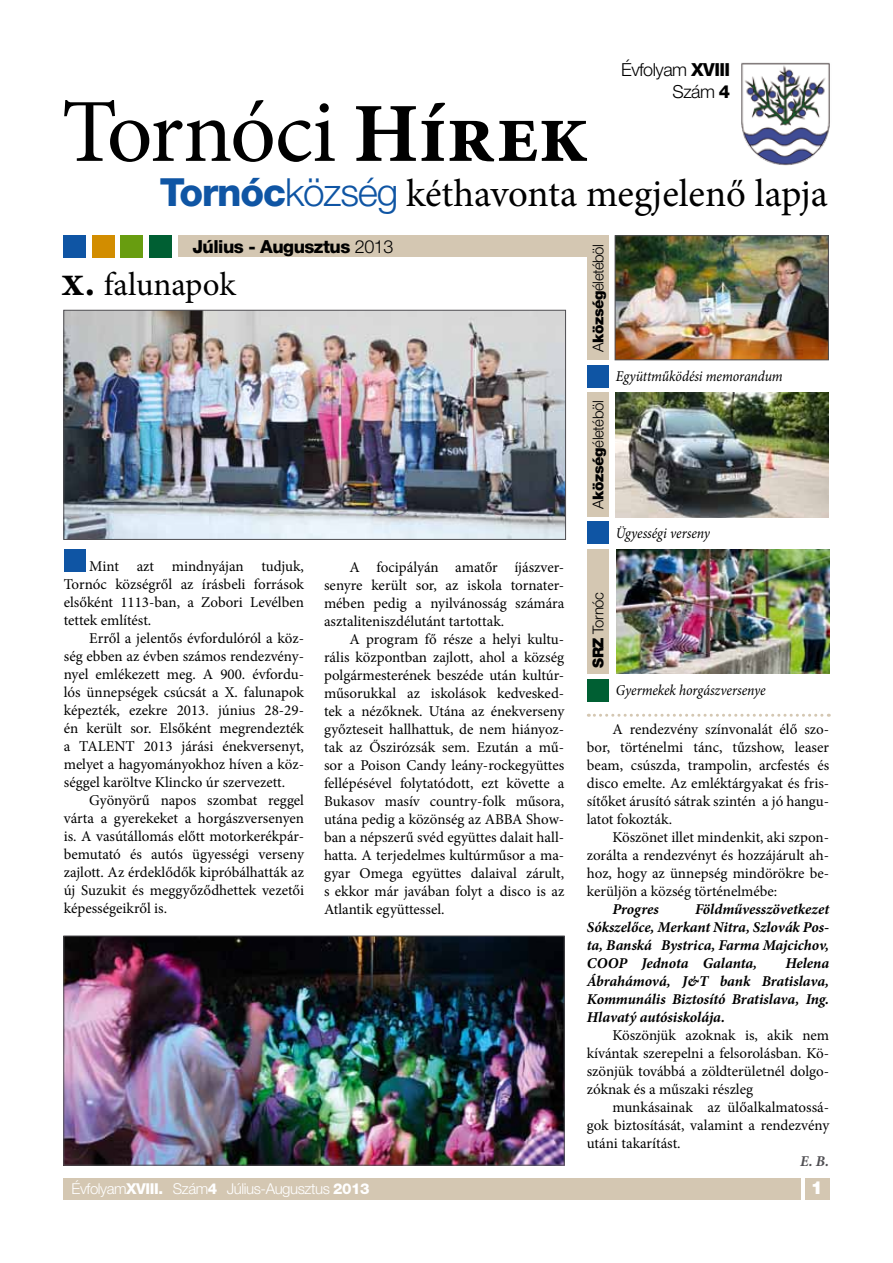
<style>
.page{position:relative;width:893px;height:1263px;background:#fff}
.page>*{position:absolute;margin:0;border:0;box-sizing:border-box;transform-origin:0 0}
.t1{font:90.15px "Minion Pro";letter-spacing:-.02em;color:#000}
.t2{font:38.85px "Minion Pro";letter-spacing:-.005em;color:#000}
.t3{font:33px "Minion Pro";color:#000}
.t4{font:800 18px "Helvetica Neue LT Pro";letter-spacing:-.03em;color:#000}
.t5{font:300 18px/21.6px "Helvetica Neue LT Pro";letter-spacing:-.03em;color:#000;text-align:right}
.t6{font:900 18px "Helvetica Neue LT Pro";color:#fff}
.t7{font:15px "Minion Pro";color:#000}
.t8{font:italic 700 15px/18px "Minion Pro";letter-spacing:-.005em;color:#000;text-align:justify}
.t9{font:italic 15px "Minion Pro";letter-spacing:-.005em;color:#000;scale:.92 1}
.t10{font:300 15px "Helvetica Neue LT Pro";letter-spacing:-.03em;color:#fff}
.t11{font:300 15px "Helvetica Neue LT Pro";letter-spacing:-.03em;color:#000}
.t12{font:italic 700 15px "Minion Pro";color:#504f53}
.s1{font-weight:800}
.s2{font-weight:700;font-size:84.15px}
.s3{font-family:"Helvetica Neue LT Pro";font-weight:800;color:#0f55a4}
.s4{font-family:"Helvetica Neue LT Pro";font-weight:300;color:#0f55a4}
.s5{font-weight:300}
.s6{font-weight:900}
.s7{font-weight:700;font-size:40.5px}
</style>
<div class="page">
<img style="left:616px;top:393px;width:212px;height:124px">
<img style="left:66px;top:312px;width:498px;height:226px">
<div style="left:64px;top:310px;width:502px;height:230px;border:1px solid #504f53"></div>
<img style="left:66px;top:938px;width:496px;height:225px">
<div style="left:64px;top:936px;width:500px;height:229px;border:1px solid #504f53"></div>
<img style="left:617px;top:237px;width:210px;height:121px">
<div style="left:615px;top:235px;width:214px;height:125px;border:1px solid #504f53"></div>
<div style="left:178px;top:235px;width:422px;height:22px;background:#d4c7b2"></div>
<div style="left:64px;top:1178px;width:737px;height:22px;background:#d4c7b2"></div>
<div style="left:805px;top:1178px;width:25px;height:22px;background:#d4c7b2"></div>
<div style="left:587px;top:365px;width:21px;height:22px;background:#0f55a4"></div>
<div style="left:587px;top:522px;width:21px;height:22px;background:#0f55a4"></div>
<div style="left:587px;top:679px;width:21px;height:22px;background:#005f33"></div>
<div style="left:587px;top:235px;width:21px;height:125px;background:#d4c7b2"></div>
<div style="left:587px;top:392px;width:21px;height:125px;background:#d4c7b2"></div>
<div style="left:587px;top:549px;width:21px;height:125px;background:#d4c7b2"></div>
<svg style="left:588px;top:714px;width:241px;height:3px"></svg>
<div style="left:64px;top:549px;width:21px;height:22px;background:#0f55a4"></div>
<img style="left:617px;top:549px;width:212px;height:125px">
<img style="left:741px;top:62px;width:89px;height:104px">
<div style="left:120px;top:235px;width:23px;height:23px;background:#689d10"></div>
<div style="left:150px;top:235px;width:22px;height:23px;background:#005f33"></div>
<div style="left:92px;top:235px;width:22px;height:23px;background:#d28d00"></div>
<div style="left:64px;top:235px;width:22px;height:23px;background:#0f55a4"></div>
<p class="t5" style="left:621px;top:58px;width:111px">Évfolyam <span class="s1">XVIII<br></span>Szám <span class="s1">4</span></p>
<p class="t1" style="left:62px;top:72px;width:528px">Tornóci <span class="s2">Hírek</span></p>
<p class="t2" style="left:160px;top:167px;width:670px"><span class="s3">Tornóc</span><span class="s4">község</span> kéthavonta megjelenő lapja</p>
<p class="t4" style="left:192px;top:236px;width:202px">Július - Augusztus <span class="s5">2013</span></p>
<p class="t11" style="left:589px;top:352px;width:109px;rotate:-90deg">A<span class="s6">község</span>életéböl</p>
<p class="t3" style="left:61px;top:262px;width:177px"><span class="s7">x.</span> falunapok</p>
<p class="t11" style="left:589px;top:508px;width:109px;rotate:-90deg">A<span class="s6">község</span>életéböl</p>
<p class="t9" style="left:616px;top:366px;width:183px">Együttműködési memorandum</p>
<p class="t9" style="left:616px;top:523px;width:104px">Ügyességi verseny</p>
<p class="t7" style="left:89px;top:556px;width:216px">Mint azt mindnyájan tudjuk,</p>
<p class="t7" style="left:64px;top:574px;width:242px">Tornóc községről az írásbeli források</p>
<p class="t7" style="left:64px;top:592px;width:242px">elsőként 1113-ban, a Zobori Levélben</p>
<p class="t7" style="left:64px;top:610px;width:89px">tettek említést.</p>
<p class="t7" style="left:89px;top:628px;width:216px">Erről a jelentős évfordulóról a köz-</p>
<p class="t7" style="left:64px;top:646px;width:242px">ség ebben az évben számos rendezvén -</p>
<p class="t7" style="left:64px;top:664px;width:242px">nyel emlékezett meg. A 900. évfordu-</p>
<p class="t7" style="left:64px;top:682px;width:242px">lós ünnepségek csúcsát a X. falunapok</p>
<p class="t7" style="left:64px;top:700px;width:242px">képezték, ezekre 2013. június 28-29-</p>
<p class="t7" style="left:64px;top:718px;width:242px">én került sor. Elsőként megrendezték</p>
<p class="t7" style="left:64px;top:736px;width:242px">a TALENT 2013 járási énekversenyt,</p>
<p class="t7" style="left:64px;top:754px;width:242px">melyet a hagyományokhoz híven a köz-</p>
<p class="t7" style="left:64px;top:772px;width:223px">séggel karöltve Klincko úr szervezett.</p>
<p class="t7" style="left:89px;top:790px;width:216px">Gyönyörű napos szombat reggel</p>
<p class="t7" style="left:64px;top:808px;width:242px">várta a gyerekeket a horgászversenyen</p>
<p class="t7" style="left:64px;top:826px;width:242px">is. A vasútállomás előtt motorkerékpár-</p>
<p class="t7" style="left:64px;top:844px;width:242px">bemutató és autós ügyességi verseny</p>
<p class="t7" style="left:64px;top:862px;width:242px">zajlott. Az érdeklődők kipróbálhatták az</p>
<p class="t7" style="left:64px;top:880px;width:242px">új Suzukit és meggyőződhettek vezetői</p>
<p class="t7" style="left:64px;top:898px;width:105px">képességeikről is.</p>
<p class="t7" style="left:350px;top:557px;width:216px">A focipályán amatőr íjászver-</p>
<p class="t7" style="left:324px;top:575px;width:242px">senyre került sor, az iskola tornater-</p>
<p class="t7" style="left:324px;top:593px;width:242px">mében pedig a nyilvánosság számára</p>
<p class="t7" style="left:324px;top:611px;width:182px">asztaliteniszdélutánt tartottak.</p>
<p class="t7" style="left:350px;top:629px;width:216px">A program fő része a helyi kultu-</p>
<p class="t7" style="left:324px;top:647px;width:242px">rális központban zajlott, ahol a község</p>
<p class="t7" style="left:324px;top:665px;width:242px">polgármesterének beszéde után kultúr-</p>
<p class="t7" style="left:324px;top:683px;width:242px">műsorukkal az iskolások kedvesked-</p>
<p class="t7" style="left:324px;top:701px;width:242px">tek a nézőknek. Utána az énekverseny</p>
<p class="t7" style="left:324px;top:719px;width:242px">győzteseit hallhattuk, de nem hiányoz-</p>
<p class="t7" style="left:324px;top:737px;width:242px">tak az Őszirózsák sem. Ezután a mű-</p>
<p class="t7" style="left:324px;top:755px;width:242px">sor a Poison Candy leány-rockegyüttes</p>
<p class="t7" style="left:324px;top:773px;width:242px">fellépésével folytatódott, ezt követte a</p>
<p class="t7" style="left:324px;top:791px;width:242px">Bukasov masív country-folk műsora,</p>
<p class="t7" style="left:324px;top:809px;width:242px">utána pedig a közönség az ABBA Show-</p>
<p class="t7" style="left:324px;top:827px;width:242px">ban a népszerű svéd együttes dalait hall-</p>
<p class="t7" style="left:324px;top:845px;width:242px">hatta. A terjedelmes kultúrműsor a ma-</p>
<p class="t7" style="left:324px;top:863px;width:242px">gyar Omega együttes dalaival zárult,</p>
<p class="t7" style="left:324px;top:881px;width:242px">s ekkor már javában folyt a disco is az</p>
<p class="t7" style="left:324px;top:899px;width:122px">Atlantik együttessel.</p>
<p class="t10" style="left:72px;top:1179px;width:299px">Évfolyam<span class="s1">XVIII.</span> Szám<span class="s1">4</span> Július-Augusztus <span class="s1">2013</span></p>
<p class="t11" style="left:589px;top:668px;width:77px;rotate:-90deg"><span class="s6">SRZ</span> Tornóc</p>
<p class="t9" style="left:616px;top:680px;width:164px">Gyermekek horgászversenye</p>
<p class="t7" style="left:612px;top:719px;width:218px">A rendezvény színvonalát élő szo-</p>
<p class="t7" style="left:587px;top:737px;width:244px">bor, történelmi tánc, tűzshow, leaser</p>
<p class="t7" style="left:587px;top:755px;width:244px">beam, csúszda, trampolin, arcfestés és</p>
<p class="t7" style="left:587px;top:773px;width:244px">disco emelte. Az emléktárgyakat és fris-</p>
<p class="t7" style="left:587px;top:791px;width:244px">sítőket árusító sátrak szintén a jó hangu-</p>
<p class="t7" style="left:587px;top:809px;width:87px">latot fokozták.</p>
<p class="t7" style="left:612px;top:827px;width:218px">Köszönet illet mindenkit, aki szpon-</p>
<p class="t7" style="left:587px;top:845px;width:244px">zorálta a rendezvényt és hozzájárult ah-</p>
<p class="t7" style="left:587px;top:863px;width:244px">hoz, hogy az ünnepség mindörökre be-</p>
<p class="t7" style="left:587px;top:881px;width:192px">kerüljön a község történelmébe:</p>
<p class="t8" style="left:612px;top:900px;width:48px">Progres</p>
<p class="t8" style="left:587px;top:900px;width:244px;text-indent:108px">Földművesszövetkezet Sókszelőce, Merkant Nitra, Szlovák Pos&shy;ta, Banská Bystrica, Farma Majcichov, COOP Jednota Galanta,</p>
<p class="t8" style="left:785px;top:954px;width:45px">Helena</p>
<p class="t8" style="left:587px;top:972px;width:244px">Ábrahámová, J&amp;T bank Bratislava,</p>
<p class="t8" style="left:587px;top:990px;width:244px">Kommunális Biztosító Bratislava, Ing.</p>
<p class="t8" style="left:587px;top:1008px;width:140px">Hlavatý autósiskolája.</p>
<p class="t7" style="left:612px;top:1025px;width:218px">Köszönjük azoknak is, akik nem</p>
<p class="t7" style="left:587px;top:1043px;width:244px">kívántak szerepelni a felsorolásban. Kö-</p>
<p class="t7" style="left:587px;top:1061px;width:244px">szönjük továbbá a zöldterületnél dolgo-</p>
<p class="t7" style="left:587px;top:1079px;width:168px">zóknak és a műszaki részleg</p>
<p class="t7" style="left:612px;top:1097px;width:218px">munkásainak az ülőalkalmatossá-</p>
<p class="t7" style="left:587px;top:1115px;width:244px">gok biztosítását, valamint a rendezvény</p>
<p class="t7" style="left:587px;top:1133px;width:95px">utáni takarítást.</p>
<p class="t12" style="left:800px;top:1150px;width:31px">E. B.</p>
<p class="t6" style="left:811px;top:1177px;width:14px">1</p>
</div>
